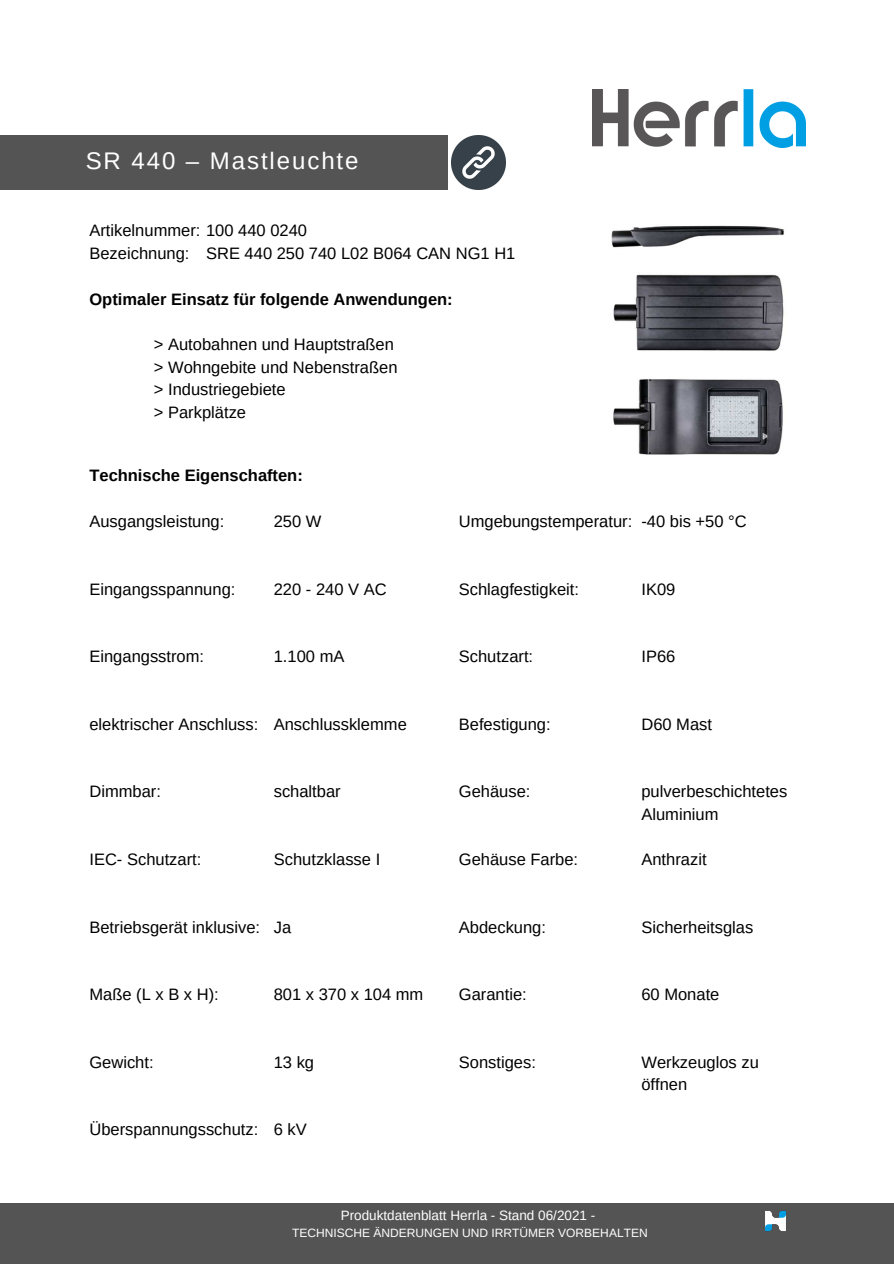
<style>
.page{position:relative;width:894px;height:1264px;background:#fff}
.page>*{position:absolute;margin:0;border:0;box-sizing:border-box;transform-origin:0 0}
.t1{font:24px "Arimo";letter-spacing:.08em;color:#fff}
.t2{font:16.5px/22.5px "Arimo";color:#000}
.t3{font:700 16.5px "Arimo";color:#000}
.t4{font:13.5px "Arimo";color:#fff}
.t5{font:12px "Arimo";color:#fff}
</style>
<div class="page">
<img style="left:611px;top:225px;width:173px;height:230px">
<img style="left:592px;top:89px;width:212px;height:59px">
<div style="left:0;top:136px;width:447px;height:54px;background:#545454"></div>
<div style="left:0;top:1203px;width:893px;height:60px;background:#545454"></div>
<img style="left:765px;top:1210px;width:21px;height:22px">
<img style="left:451px;top:136px;width:54px;height:54px">
<p class="t1" style="left:86px;top:147px;width:274px">SR 440 – Mastleuchte</p>
<p class="t2" style="left:89px;top:219px;width:219px">Artikelnummer: 100 440 0240</p>
<p class="t2" style="left:89px;top:242px;width:101px">Bezeichnung:</p>
<p class="t2" style="left:206px;top:242px;width:311px">SRE 440 250 740 L02 B064 CAN NG1 H1</p>
<p class="t3" style="left:89px;top:290px;width:365px">Optimaler Einsatz für folgende Anwendungen:</p>
<p class="t2" style="left:154px;top:333px;width:241px">&gt; Autobahnen und Hauptstraßen</p>
<p class="t2" style="left:154px;top:356px;width:245px">&gt; Wohngebite und Nebenstraßen</p>
<p class="t2" style="left:154px;top:378px;width:133px">&gt; Industriegebiete</p>
<p class="t2" style="left:154px;top:401px;width:94px">&gt; Parkplätze</p>
<p class="t3" style="left:89px;top:466px;width:215px">Technische Eigenschaften:</p>
<p class="t2" style="left:89px;top:510px;width:136px">Ausgangsleistung:</p>
<p class="t2" style="left:274px;top:510px;width:49px">250 W</p>
<p class="t2" style="left:458px;top:510px;width:175px">Umgebungstemperatur:</p>
<p class="t2" style="left:641px;top:510px;width:107px">-40 bis +50 °C</p>
<p class="t2" style="left:89px;top:577px;width:147px">Eingangsspannung:</p>
<p class="t2" style="left:274px;top:577px;width:114px">220 - 240 V AC</p>
<p class="t2" style="left:458px;top:577px;width:122px">Schlagfestigkeit:</p>
<p class="t2" style="left:641px;top:577px;width:35px">IK09</p>
<p class="t2" style="left:89px;top:645px;width:116px">Eingangsstrom:</p>
<p class="t2" style="left:274px;top:645px;width:72px">1.100 mA</p>
<p class="t2" style="left:458px;top:645px;width:76px">Schutzart:</p>
<p class="t2" style="left:641px;top:645px;width:35px">IP66</p>
<p class="t2" style="left:89px;top:713px;width:170px">elektrischer Anschluss:</p>
<p class="t2" style="left:274px;top:713px;width:134px">Anschlussklemme</p>
<p class="t2" style="left:458px;top:713px;width:93px">Befestigung:</p>
<p class="t2" style="left:641px;top:713px;width:72px">D60 Mast</p>
<p class="t2" style="left:89px;top:780px;width:73px">Dimmbar:</p>
<p class="t2" style="left:89px;top:848px;width:113px">IEC- Schutzart:</p>
<p class="t2" style="left:274px;top:780px;width:68px">schaltbar</p>
<p class="t2" style="left:274px;top:848px;width:108px">Schutzklasse I</p>
<p class="t2" style="left:458px;top:780px;width:73px">Gehäuse:</p>
<p class="t2" style="left:458px;top:848px;width:121px">Gehäuse Farbe:</p>
<p class="t2" style="left:641px;top:780px;width:147px">pulverbeschichtetes</p>
<p class="t2" style="left:641px;top:803px;width:79px">Aluminium</p>
<p class="t2" style="left:641px;top:848px;width:67px">Anthrazit</p>
<p class="t2" style="left:89px;top:915px;width:172px">Betriebsgerät inklusive:</p>
<p class="t2" style="left:274px;top:915px;width:19px">Ja</p>
<p class="t2" style="left:458px;top:915px;width:89px">Abdeckung:</p>
<p class="t2" style="left:641px;top:915px;width:113px">Sicherheitsglas</p>
<p class="t2" style="left:89px;top:983px;width:131px">Maße (L x B x H):</p>
<p class="t2" style="left:274px;top:983px;width:151px">801 x 370 x 104 mm</p>
<p class="t2" style="left:458px;top:983px;width:69px">Garantie:</p>
<p class="t2" style="left:641px;top:983px;width:79px">60 Monate</p>
<p class="t2" style="left:89px;top:1050px;width:66px">Gewicht:</p>
<p class="t2" style="left:274px;top:1050px;width:42px">13 kg</p>
<p class="t2" style="left:458px;top:1050px;width:79px">Sonstiges:</p>
<p class="t2" style="left:641px;top:1050px;width:119px">Werkzeuglos zu öffnen</p>
<p class="t2" style="left:89px;top:1118px;width:170px">Überspannungsschutz:</p>
<p class="t2" style="left:274px;top:1118px;width:35px">6 kV</p>
<p class="t4" style="left:340px;top:1208px;width:256px">Produktdatenblatt Herrla - Stand 06/2021 -</p>
<p class="t5" style="left:292px;top:1226px;width:357px">TECHNISCHE ÄNDERUNGEN UND IRRTÜMER VORBEHALTEN</p>
</div>
